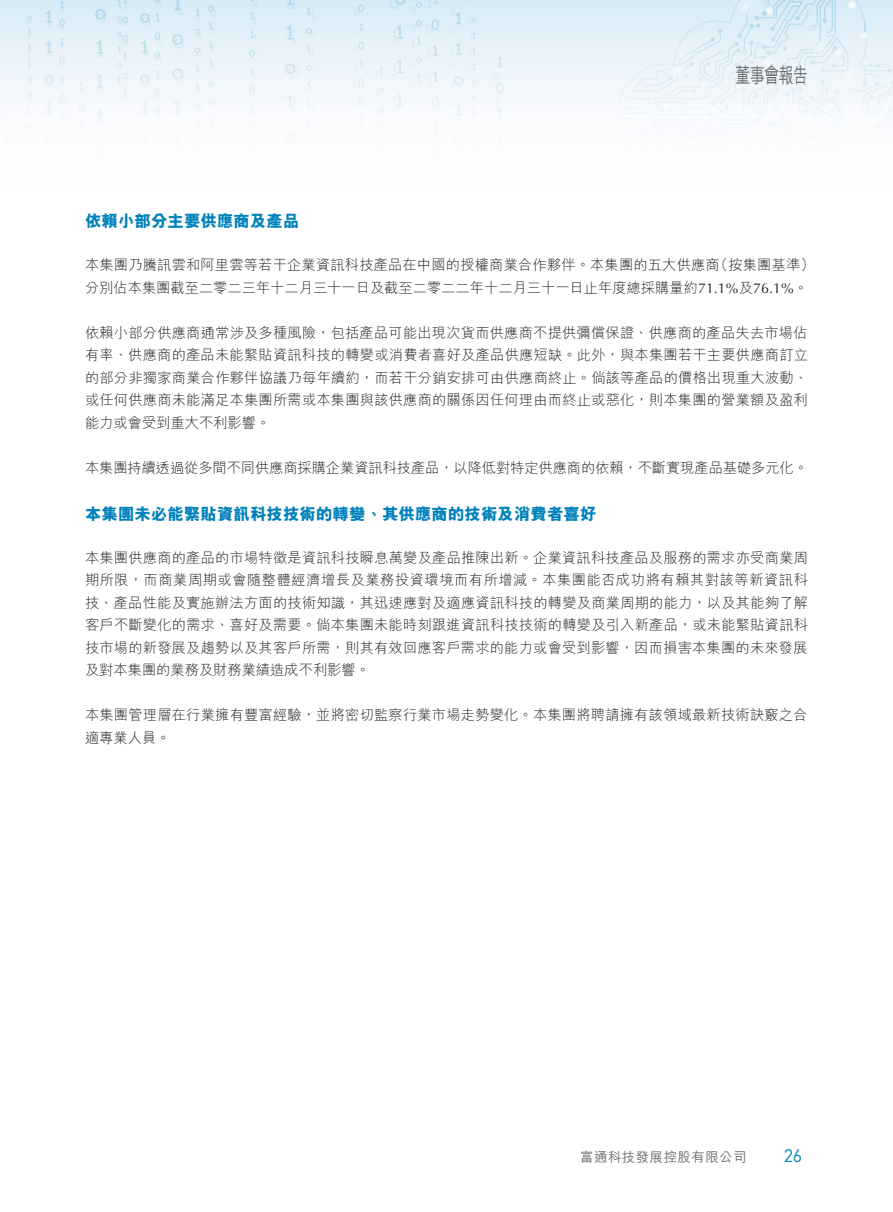
<style>
.page{position:relative;width:893px;height:1212px;background:#fff}
.page>*{position:absolute;margin:0;border:0;box-sizing:border-box;transform-origin:0 0}
.t1{font:500 21px "M Hei HK";letter-spacing:-.02em;color:#6c6d70;scale:.7 1}
.t2{font:18px "DINOT";color:#0081bb}
.t3{font:800 16.5px "M Hei HK";color:#0081bb}
.t4{font:300 14.25px/22.5px "M Hei HK";letter-spacing:.015em;color:#231f20}
.t5{font:300 14.25px "M Hei HK";letter-spacing:-.005em;color:#231f20}
.t6{font:500 13.5px "M Hei HK";letter-spacing:.03em;color:#6c6d70}
.s1{font-family:"Optima LT Std";font-weight:400}
</style>
<div class="page">
<img style="left:0;top:0;width:893px;height:142px">
<p class="t3" style="left:85px;top:213px;width:216px">依賴小部分主要供應商及產品</p>
<h1 class="t1" style="left:736px;top:60px;width:105px">董事會報告</h1>
<p class="t4" style="left:714px;top:254px;width:102px">（按集團基準(</p>
<p class="t4" style="left:85px;top:254px;width:724px">本集團乃騰訊雲和阿里雲等若干企業資訊科技產品在中國的授權商業合作夥伴。本集團的五大供應商<br>分別佔本集團截至二零二三年十二月三十一日及截至二零二二年十二月三十一日止年度總採購量約<span class="s1">71.1%</span>及<span class="s1">76.1%</span>。</p>
<p class="t4" style="left:85px;top:321px;width:724px;text-align:justify">依賴小部分供應商通常涉及多種風險，包括產品可能出現次貨而供應商不提供彌償保證、供應商的產品失去市場佔有率、供應商的產品未能緊貼資訊科技的轉變或消費者喜好及產品供應短缺。此外，與本集團若干主要供應商訂立的部分非獨家商業合作夥伴協議乃每年續約，而若干分銷安排可由供應商終止。倘該等產品的價格出現重大波動、或任何供應商未能滿足本集團所需或本集團與該供應商的關係因任何理由而終止或惡化，則本集團的營業額及盈利能力或會受到重大不利影響。</p>
<p class="t5" style="left:85px;top:460px;width:724px">本集團持續透過從多間不同供應商採購企業資訊科技產品，以降低對特定供應商的依賴，不斷實現產品基礎多元化。</p>
<p class="t3" style="left:85px;top:505px;width:513px">本集團未必能緊貼資訊科技技術的轉變、其供應商的技術及消費者喜好</p>
<p class="t4" style="left:85px;top:546px;width:724px;text-align:justify">本集團供應商的產品的市場特徵是資訊科技瞬息萬變及產品推陳出新。企業資訊科技產品及服務的需求亦受商業周期所限，而商業周期或會隨整體經濟增長及業務投資環境而有所增減。本集團能否成功將有賴其對該等新資訊科技、產品性能及實施辦法方面的技術知識，其迅速應對及適應資訊科技的轉變及商業周期的能力，以及其能夠了解客戶不斷變化的需求、喜好及需要。倘本集團未能時刻跟進資訊科技技術的轉變及引入新產品，或未能緊貼資訊科技市場的新發展及趨勢以及其客戶所需，則其有效回應客戶需求的能力或會受到影響，因而損害本集團的未來發展及對本集團的業務及財務業績造成不利影響。</p>
<p class="t4" style="left:85px;top:704px;width:724px">本集團管理層在行業擁有豐富經驗，並將密切監察行業市場走勢變化。本集團將聘請擁有該領域最新技術訣竅之合適專業人員。</p>
<p class="t6" style="left:580px;top:1147px;width:168px">富通科技發展控股有限公司</p>
<p class="t2" style="left:784px;top:1142px;width:20px">26</p>
</div>
